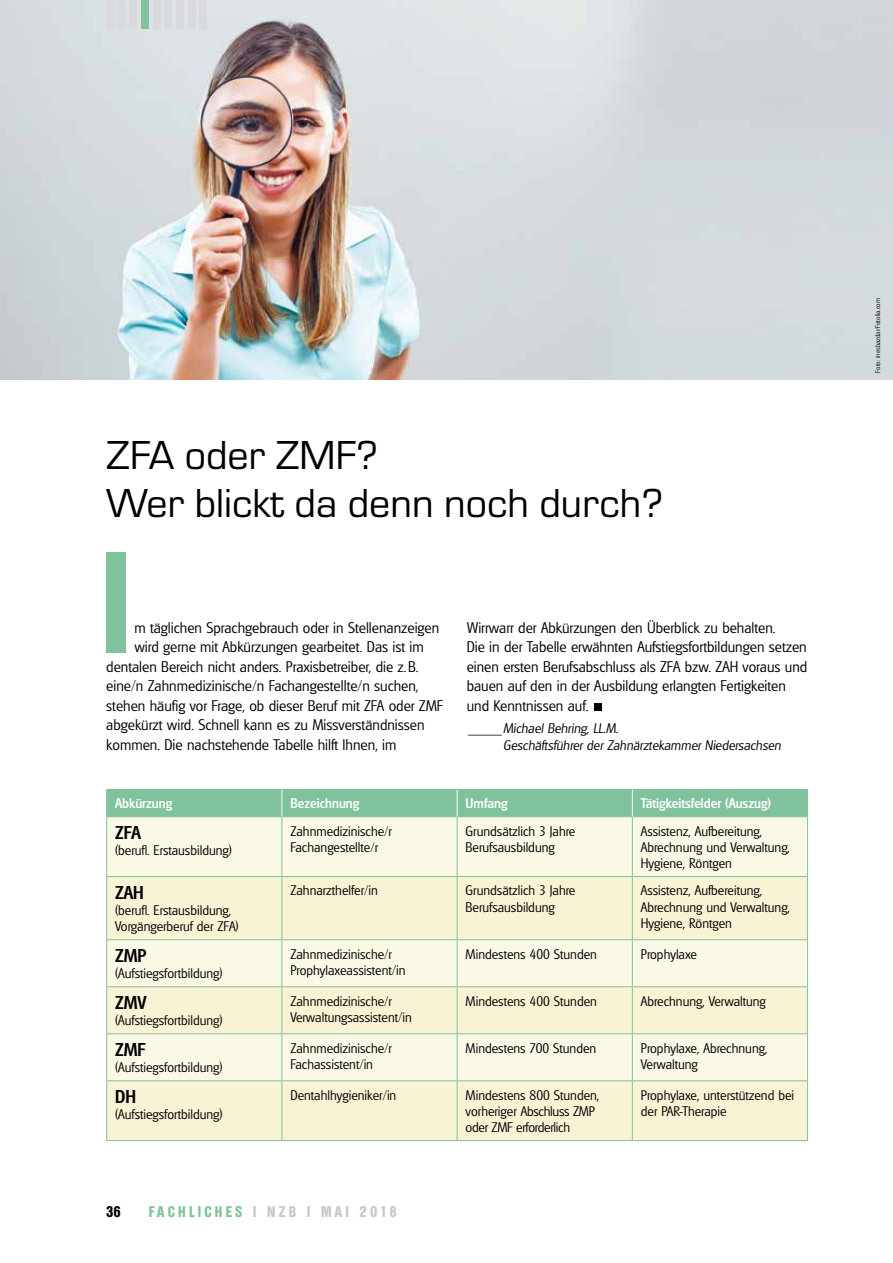
<style>
.page{position:relative;width:893px;height:1263px;background:#fff}
.page>*{position:absolute;margin:0;border:0;box-sizing:border-box;transform-origin:0 0}
.t1{font:700 150.45px "Micro Square";color:#80c29c}
.t2{font:700 57px "Arial";color:#000}
.t3{font:42px/48px "Micro Square";color:#000}
.t4{font:500 18px "Glasgow";color:#000}
.t5{font:300 15px/19.5px "Glasgow";color:#000}
.t6{font:700 condensed 15px "Olympia";letter-spacing:.215em;color:#c6c7c8}
.t7{font:700 condensed 15px "Olympia";color:#000}
.t8{font:300 13.5px/16.2px "Glasgow";color:#000}
.t9{font:italic 300 13.5px/16.2px "Glasgow";color:#000}
.t10{font:500 13.5px "Glasgow";color:#fff}
.t11{font:italic 300 13.5px "Glasgow";color:#000;scale:2.7 1}
.t12{font:300 6.75px "Glasgow";color:#000}
.s1{color:#80c29c}
</style>
<div class="page">
<img style="left:0;top:0;width:893px;height:379px">
<div style="left:106px;top:0;width:8px;height:28px;background:#d9dadb"></div>
<div style="left:118px;top:0;width:8px;height:28px;background:#d9dadb"></div>
<div style="left:130px;top:0;width:7px;height:28px;background:#d9dadb"></div>
<div style="left:141px;top:0;width:8px;height:28px;background:#80c29c"></div>
<div style="left:153px;top:0;width:8px;height:28px;background:#d9dadb"></div>
<div style="left:165px;top:0;width:7px;height:28px;background:#d9dadb"></div>
<div style="left:176px;top:0;width:8px;height:28px;background:#d9dadb"></div>
<div style="left:188px;top:0;width:8px;height:28px;background:#d9dadb"></div>
<div style="left:200px;top:0;width:7px;height:28px;background:#d9dadb"></div>
<div style="left:107px;top:817px;width:700px;height:59px;background:#fbf8e6"></div>
<svg style="left:107px;top:877px;width:700px;height:263px;background:#f8f4da"></svg>
<hr style="left:282px;top:817px;width:1px;height:59px;background:#80c29c">
<hr style="left:457px;top:817px;width:1px;height:59px;background:#80c29c">
<hr style="left:632px;top:817px;width:1px;height:59px;background:#80c29c">
<hr style="left:106px;top:876px;width:176px;height:1px;background:#80c29c">
<hr style="left:282px;top:876px;width:175px;height:1px;background:#80c29c">
<hr style="left:282px;top:877px;width:1px;height:62px;background:#80c29c">
<hr style="left:457px;top:876px;width:175px;height:1px;background:#80c29c">
<hr style="left:457px;top:877px;width:1px;height:62px;background:#80c29c">
<hr style="left:632px;top:876px;width:176px;height:1px;background:#80c29c">
<hr style="left:632px;top:877px;width:1px;height:62px;background:#80c29c">
<hr style="left:106px;top:939px;width:176px;height:1px;background:#80c29c">
<hr style="left:282px;top:939px;width:175px;height:1px;background:#80c29c">
<hr style="left:282px;top:940px;width:1px;height:46px;background:#80c29c">
<hr style="left:457px;top:939px;width:175px;height:1px;background:#80c29c">
<hr style="left:457px;top:940px;width:1px;height:46px;background:#80c29c">
<hr style="left:632px;top:939px;width:176px;height:1px;background:#80c29c">
<hr style="left:632px;top:940px;width:1px;height:46px;background:#80c29c">
<hr style="left:282px;top:1034px;width:1px;height:46px;background:#80c29c">
<hr style="left:457px;top:1034px;width:1px;height:46px;background:#80c29c">
<hr style="left:632px;top:1034px;width:1px;height:46px;background:#80c29c">
<hr style="left:106px;top:817px;width:1px;height:59px;background:#80c29c">
<hr style="left:807px;top:817px;width:1px;height:59px;background:#80c29c">
<hr style="left:106px;top:877px;width:1px;height:62px;background:#80c29c">
<hr style="left:807px;top:877px;width:1px;height:62px;background:#80c29c">
<hr style="left:106px;top:940px;width:1px;height:46px;background:#80c29c">
<hr style="left:807px;top:940px;width:1px;height:46px;background:#80c29c">
<hr style="left:106px;top:1034px;width:1px;height:46px;background:#80c29c">
<hr style="left:807px;top:1034px;width:1px;height:46px;background:#80c29c">
<hr style="left:106px;top:986px;width:176px;height:1px;background:#80c29c">
<hr style="left:106px;top:987px;width:1px;height:46px;background:#80c29c">
<hr style="left:106px;top:1033px;width:176px;height:1px;background:#80c29c">
<hr style="left:282px;top:986px;width:175px;height:1px;background:#80c29c">
<hr style="left:282px;top:987px;width:1px;height:46px;background:#80c29c">
<hr style="left:282px;top:1033px;width:175px;height:1px;background:#80c29c">
<hr style="left:457px;top:986px;width:175px;height:1px;background:#80c29c">
<hr style="left:457px;top:987px;width:1px;height:46px;background:#80c29c">
<hr style="left:457px;top:1033px;width:175px;height:1px;background:#80c29c">
<hr style="left:632px;top:986px;width:176px;height:1px;background:#80c29c">
<hr style="left:632px;top:987px;width:1px;height:46px;background:#80c29c">
<hr style="left:807px;top:987px;width:1px;height:46px;background:#80c29c">
<hr style="left:632px;top:1033px;width:176px;height:1px;background:#80c29c">
<hr style="left:106px;top:1080px;width:176px;height:1px;background:#80c29c">
<hr style="left:106px;top:1081px;width:1px;height:59px;background:#80c29c">
<hr style="left:106px;top:1140px;width:176px;height:1px;background:#80c29c">
<hr style="left:282px;top:1080px;width:175px;height:1px;background:#80c29c">
<hr style="left:282px;top:1081px;width:1px;height:59px;background:#80c29c">
<hr style="left:282px;top:1140px;width:175px;height:1px;background:#80c29c">
<hr style="left:457px;top:1080px;width:175px;height:1px;background:#80c29c">
<hr style="left:457px;top:1081px;width:1px;height:59px;background:#80c29c">
<hr style="left:457px;top:1140px;width:175px;height:1px;background:#80c29c">
<hr style="left:632px;top:1080px;width:176px;height:1px;background:#80c29c">
<hr style="left:632px;top:1081px;width:1px;height:59px;background:#80c29c">
<hr style="left:807px;top:1081px;width:1px;height:59px;background:#80c29c">
<hr style="left:632px;top:1140px;width:176px;height:1px;background:#80c29c">
<div style="left:106px;top:789px;width:702px;height:28px;background:#80c29c"></div>
<hr style="left:892px;top:0;width:1px;height:274px;background:#fff">
<h3 class="t3" style="left:106px;top:432px;width:558px">ZFA oder ZMF?<br>Wer blickt da denn noch durch?</h3>
<h1 class="t1" style="left:97px;top:521px;width:38px">I</h1>
<p class="t5" style="left:467px;top:618px;width:342px">Wirrwarr der Abkürzungen den Überblick zu behalten.<br>Die in der Tabelle erwähnten Aufstiegsfortbildungen setzen einen ersten Berufsabschluss als ZFA bzw. ZAH voraus und bauen auf den in der Ausbildung erlangten Fertigkeiten und Kenntnissen auf.</p>
<p class="t5" style="left:134px;top:618px;width:306px">m täglichen Sprachgebrauch oder in Stellenanzeigen</p>
<p class="t5" style="left:134px;top:637px;width:291px">wird gerne mit Abkürzungen gearbeitet. Das ist im</p>
<p class="t5" style="left:106px;top:657px;width:314px">dentalen Bereich nicht anders. Praxisbetreiber, die z.B.</p>
<p class="t5" style="left:106px;top:676px;width:314px">eine/n Zahnmedizinische/n Fachangestellte/n suchen,</p>
<p class="t5" style="left:106px;top:696px;width:338px">stehen häufig vor Frage, ob dieser Beruf mit ZFA oder ZMF</p>
<p class="t5" style="left:106px;top:715px;width:320px">abgekürzt wird. Schnell kann es zu Missverständnissen</p>
<p class="t5" style="left:106px;top:735px;width:292px">kommen. Die nachstehende Tabelle hilft Ihnen, im</p>
<h2 class="t2" style="left:590px;top:659px;width:17px">.</h2>
<p class="t11" style="left:467px;top:727px;width:15px">—</p>
<p class="t9" style="left:503px;top:720px;width:279px">Michael Behring, LL.M.<br>Geschäftsführer der Zahnärztekammer Niedersachsen</p>
<p class="t10" style="left:115px;top:795px;width:59px">Abkürzung</p>
<p class="t10" style="left:290px;top:795px;width:70px">Bezeichnung</p>
<p class="t10" style="left:466px;top:795px;width:43px">Umfang</p>
<p class="t10" style="left:641px;top:795px;width:132px">Tätigkeitsfelder (Auszug)</p>
<h3 class="t4" style="left:115px;top:822px;width:27px">ZFA</h3>
<p class="t8" style="left:115px;top:842px;width:118px">(berufl. Erstausbildung)</p>
<p class="t8" style="left:290px;top:823px;width:103px">Zahnmedizinische/r<br>Fachangestellte/r</p>
<p class="t8" style="left:466px;top:823px;width:111px">Grundsätzlich 3 Jahre<br>Berufsausbildung</p>
<p class="t8" style="left:641px;top:823px;width:151px">Assistenz, Aufbereitung,<br>Abrechnung und Verwaltung,<br>Hygiene, Röntgen</p>
<h3 class="t4" style="left:115px;top:881px;width:30px">ZAH</h3>
<p class="t8" style="left:115px;top:902px;width:125px">(berufl. Erstausbildung,<br>Vorgängerberuf der ZFA)</p>
<p class="t8" style="left:290px;top:882px;width:89px">Zahnarzthelfer/in</p>
<p class="t8" style="left:466px;top:882px;width:111px">Grundsätzlich 3 Jahre<br>Berufsausbildung</p>
<p class="t8" style="left:641px;top:882px;width:151px">Assistenz, Aufbereitung,<br>Abrechnung und Verwaltung,<br>Hygiene, Röntgen</p>
<h3 class="t4" style="left:115px;top:945px;width:33px">ZMP</h3>
<p class="t8" style="left:115px;top:965px;width:109px">(Aufstiegsfortbildung)</p>
<p class="t8" style="left:290px;top:946px;width:117px">Zahnmedizinische/r<br>Prophylaxeassistent/in</p>
<p class="t8" style="left:466px;top:946px;width:133px">Mindestens 400 Stunden</p>
<p class="t8" style="left:641px;top:946px;width:58px">Prophylaxe</p>
<h3 class="t4" style="left:115px;top:992px;width:33px">ZMV</h3>
<p class="t8" style="left:115px;top:1012px;width:109px">(Aufstiegsfortbildung)</p>
<p class="t8" style="left:290px;top:993px;width:123px">Zahnmedizinische/r<br>Verwaltungsassistent/in</p>
<p class="t8" style="left:466px;top:993px;width:133px">Mindestens 400 Stunden</p>
<p class="t8" style="left:641px;top:993px;width:127px">Abrechnung, Verwaltung</p>
<h3 class="t4" style="left:115px;top:1039px;width:32px">ZMF</h3>
<p class="t8" style="left:115px;top:1059px;width:109px">(Aufstiegsfortbildung)</p>
<p class="t8" style="left:290px;top:1040px;width:103px">Zahnmedizinische/r<br>Fachassistent/in</p>
<p class="t8" style="left:466px;top:1040px;width:132px">Mindestens 700 Stunden</p>
<p class="t8" style="left:641px;top:1040px;width:128px">Prophylaxe, Abrechnung,<br>Verwaltung</p>
<h3 class="t4" style="left:115px;top:1086px;width:22px">DH</h3>
<p class="t8" style="left:115px;top:1106px;width:109px">(Aufstiegsfortbildung)</p>
<p class="t8" style="left:290px;top:1087px;width:108px">Dentahlhygieniker/in</p>
<p class="t8" style="left:466px;top:1087px;width:135px">Mindestens 800 Stunden, vorheriger Abschluss ZMP oder ZMF erforderlich</p>
<p class="t8" style="left:641px;top:1087px;width:155px">Prophylaxe, unterstützend bei der PAR-Therapie</p>
<p class="t7" style="left:106px;top:1203px;width:16px">36</p>
<p class="t6" style="left:149px;top:1203px;width:249px"><span class="s1">FACHLICHES</span> | NZB | MAI 2018</p>
<p class="t12" style="left:874px;top:373px;width:76px;rotate:-90deg">Foto: inesbazdar/Fotolia.com</p>
</div>
